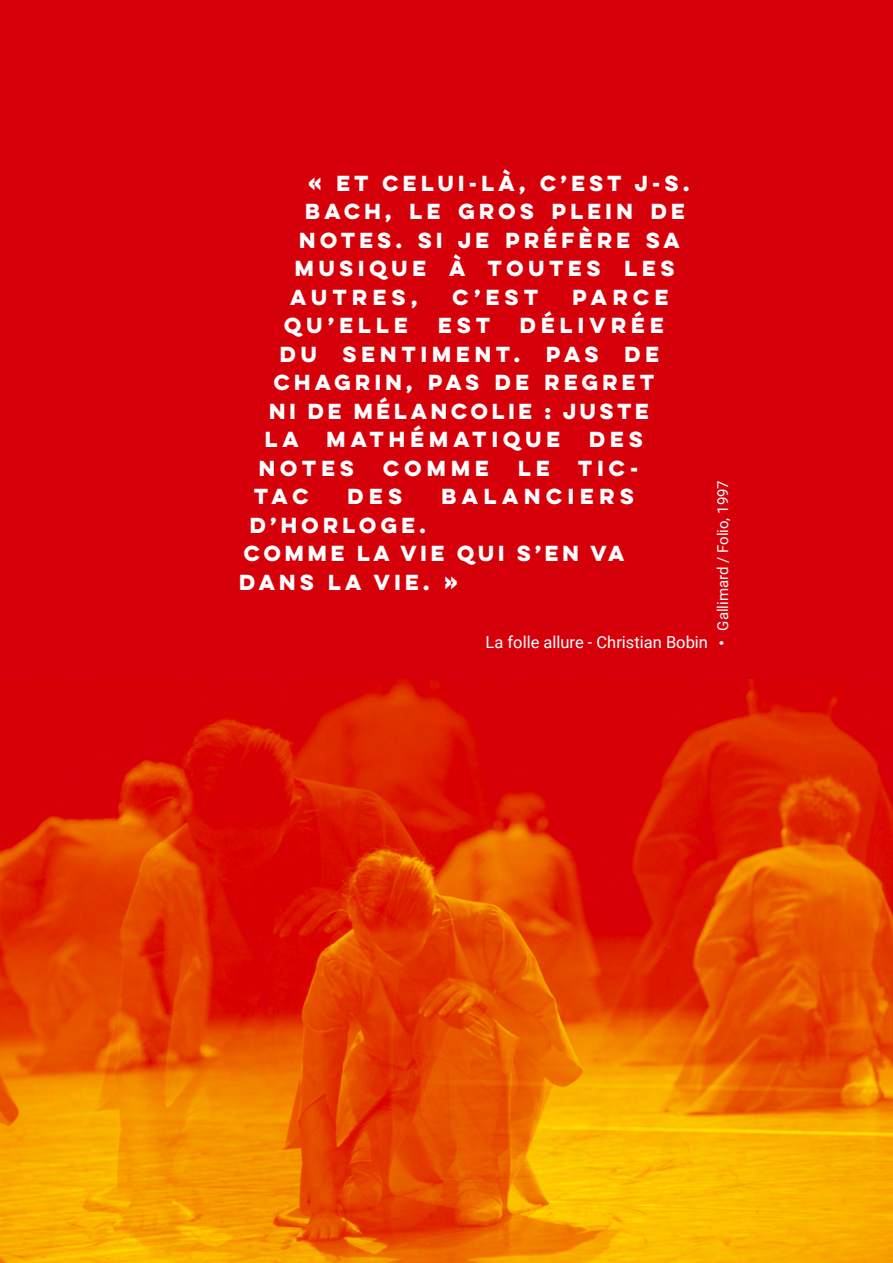
<style>
.page{position:relative;width:893px;height:1263px;background:#fff}
.page>*{position:absolute;margin:0;border:0;box-sizing:border-box;transform-origin:0 0}
.t1{font:700 19.5px "Lulo Clean One";color:#fff}
.t2{font:700 19.5px/28.5px "Lulo Clean One";letter-spacing:-.02em;color:#fff}
.t3{font:700 19.5px "Lulo Clean One";letter-spacing:-.03em;color:#fff}
.t4{font:700 19.5px "Lulo Clean One";letter-spacing:.025em;color:#fff}
.t5{font:700 19.5px "Lulo Clean One";letter-spacing:.03em;color:#fff}
.t6{font:700 19.5px "Lulo Clean One";letter-spacing:.04em;color:#fff}
.t7{font:700 19.5px "Lulo Clean One";letter-spacing:.07em;color:#fff}
.t8{font:700 19.5px "Lulo Clean One";letter-spacing:.045em;color:#fff}
.t9{font:16.5px "Roboto";color:#fff}
.t10{font:15px "Roboto";color:#fff}
.s1{font-size:18px}
</style>
<div class="page">
<img style="left:0;top:679px;width:893px;height:584px">
<div style="left:0;top:0;width:893px;height:678px;background:#d6000a"></div>
<p class="t1" style="left:308px;top:168px;width:387px">« ET CELUI-LÀ, C’EST J-S.</p>
<p class="t1" style="left:305px;top:196px;width:385px">BACH, LE GROS PLEIN DE</p>
<p class="t1" style="left:299px;top:225px;width:387px">NOTES. SI JE PRÉFÈRE SA</p>
<p class="t4" style="left:295px;top:253px;width:386px">MUSIQUE À TOUTES LES</p>
<p class="t1" style="left:290px;top:282px;width:133px">AUTRES,</p>
<p class="t1" style="left:452px;top:282px;width:92px">C’EST</p>
<p class="t1" style="left:572px;top:282px;width:102px">PARCE</p>
<p class="t1" style="left:284px;top:310px;width:130px">QU’ELLE</p>
<p class="t1" style="left:438px;top:310px;width:58px">EST</p>
<p class="t8" style="left:520px;top:310px;width:150px">DÉLIVRÉE</p>
<p class="t5" style="left:280px;top:339px;width:385px">DU SENTIMENT. PAS DE</p>
<p class="t1" style="left:274px;top:367px;width:386px">CHAGRIN, PAS DE REGRET</p>
<p class="t3" style="left:269px;top:396px;width:385px">NI DE MÉLANCOLIE : JUSTE</p>
<p class="t6" style="left:265px;top:424px;width:384px">LA MATHÉMATIQUE DES</p>
<p class="t1" style="left:259px;top:453px;width:101px">NOTES</p>
<p class="t1" style="left:383px;top:453px;width:112px">COMME</p>
<p class="t1" style="left:518px;top:453px;width:126px">LE TIC-</p>
<p class="t1" style="left:254px;top:481px;width:60px">TAC</p>
<p class="t1" style="left:347px;top:481px;width:61px">DES</p>
<p class="t7" style="left:441px;top:481px;width:198px">BALANCIERS</p>
<p class="t2" style="left:239px;top:510px;width:391px;text-indent:11px">D’HORLOGE.<br>COMME LA VIE QUI S’EN VA<br>DANS LA VIE. »</p>
<p class="t9" style="left:486px;top:630px;width:224px">La folle allure - Christian Bobin</p>
<p class="t10" style="left:712px;top:646px;width:167px;rotate:-90deg"><span class="s1">•</span> Gallimard / Folio, 1997</p>
</div>
